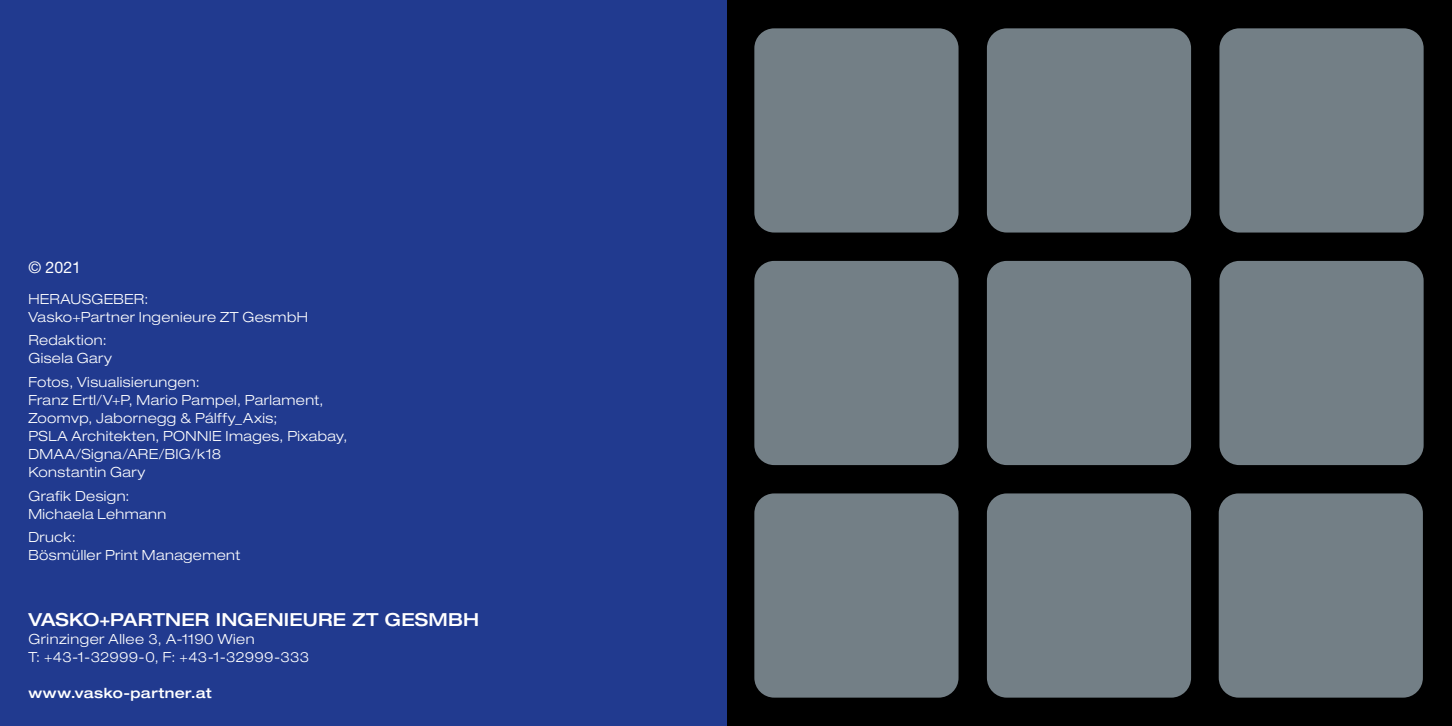
<style>
.page{position:relative;width:1452px;height:726px;background:#fff}
.page>*{position:absolute;margin:0;border:0;box-sizing:border-box;transform-origin:0 0}
.t1{font:500 expanded 18px "Helvetica Neue";letter-spacing:.01em;color:#fff}
.t2{font:16px "Helvetica Neue";color:#fff}
.t3{font:300 expanded 14px/18px "Helvetica Neue";letter-spacing:.03em;color:#fff}
.t4{font:500 expanded 14px "Helvetica Neue";letter-spacing:.03em;color:#fff}
</style>
<div class="page">
<div style="left:709px;top:0;width:742px;height:726px;background:#000"></div>
<div style="left:754px;top:28px;width:204px;height:204px;background:#737f86;border-radius:20px"></div>
<div style="left:986px;top:28px;width:205px;height:204px;background:#737f86;border-radius:20px"></div>
<div style="left:986px;top:261px;width:205px;height:204px;background:#737f86;border-radius:20px"></div>
<div style="left:1219px;top:261px;width:204px;height:204px;background:#737f86;border-radius:20px"></div>
<div style="left:754px;top:261px;width:204px;height:204px;background:#737f86;border-radius:20px"></div>
<div style="left:754px;top:493px;width:204px;height:204px;background:#737f86;border-radius:20px"></div>
<div style="left:986px;top:493px;width:205px;height:204px;background:#737f86;border-radius:20px"></div>
<div style="left:1218px;top:493px;width:204px;height:204px;background:#737f86;border-radius:20px"></div>
<div style="left:1219px;top:28px;width:204px;height:204px;background:#737f86;border-radius:20px"></div>
<div style="left:0;top:0;width:726px;height:726px;background:#213a8f"></div>
<p class="t2" style="left:28px;top:258px;width:54px">© 2021</p>
<p class="t3" style="left:28px;top:289px;width:281px">HERAUSGEBER:<br>Vasko+Partner Ingenieure ZT GesmbH</p>
<p class="t3" style="left:28px;top:331px;width:85px">Redaktion:<br>Gisela Gary</p>
<p class="t3" style="left:28px;top:373px;width:320px">Fotos, Visualisierungen:<br>Franz Ertl/V+P, Mario Pampel, Parlament,<br>Zoomvp, Jabornegg &amp; Pálffy_Axis;<br>PSLA Architekten, PONNIE Images, Pixabay,<br>DMAA/Signa/ARE/BIG/k18<br>Konstantin Gary</p>
<p class="t3" style="left:28px;top:486px;width:139px">Grafik Design:<br>Michaela Lehmann</p>
<p class="t3" style="left:28px;top:528px;width:213px">Druck:<br>Bösmüller Print Management</p>
<p class="t1" style="left:28px;top:608px;width:452px">VASKO+PARTNER INGENIEURE ZT GESMBH</p>
<p class="t3" style="left:28px;top:629px;width:282px">Grinzinger Allee 3, A-1190 Wien<br>T: +43-1-32999-0, F: +43-1-32999-333</p>
<p class="t4" style="left:28px;top:684px;width:185px">www.vasko-partner.at</p>
</div>
